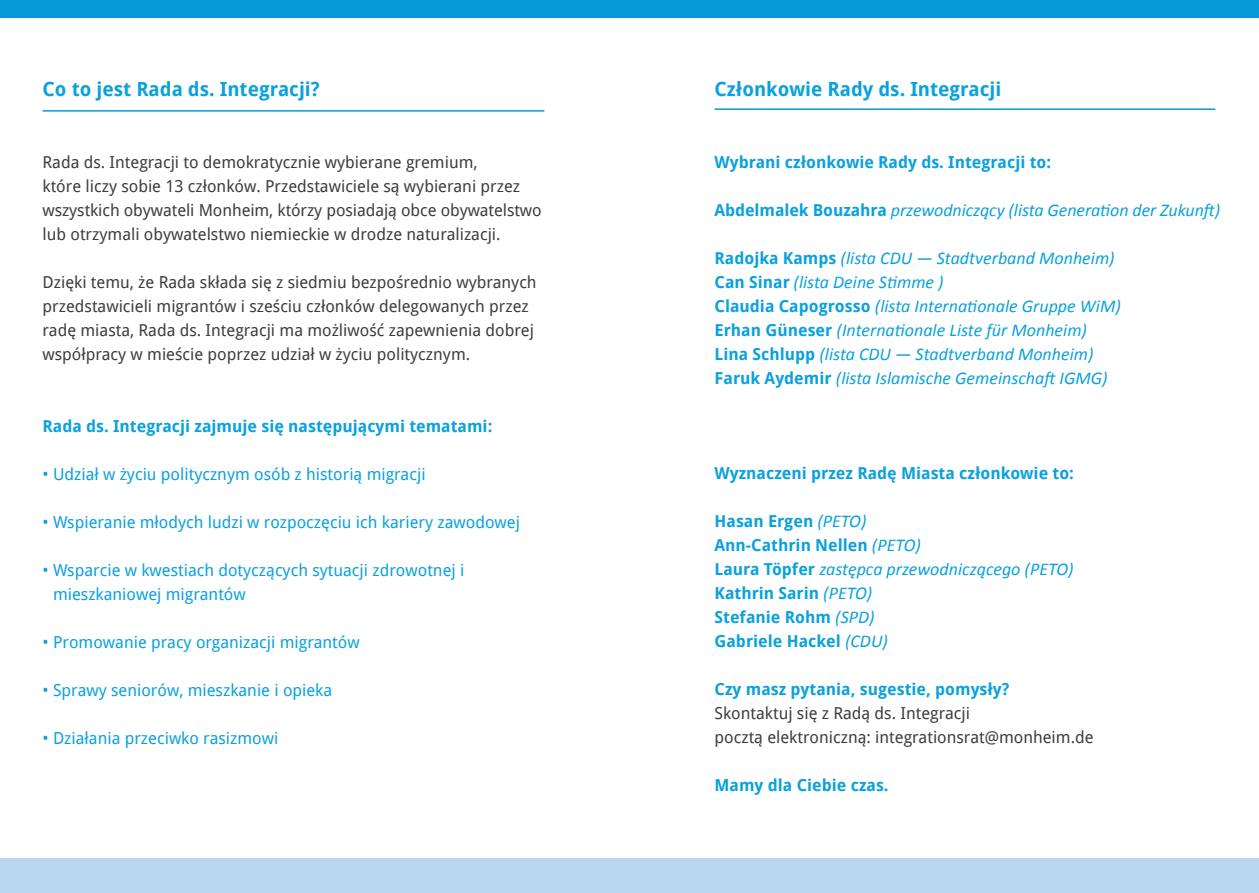
<style>
.page{position:relative;width:1259px;height:893px;background:#fff}
.page>*{position:absolute;margin:0;border:0;box-sizing:border-box;transform-origin:0 0}
.t1{font:700 19.5px "Droid Sans";color:#0ba1dc}
.t2{font:italic 18px/24px "Calibri";color:#0ba1dc}
.t3{font:16.5px/24px "Droid Sans";color:#3e3e3f}
.t4{font:700 16.5px/24px "Droid Sans";color:#0ba1dc}
.t5{font:16.5px/24px "Droid Sans";color:#0ba1dc}
.s1{font-family:"Droid Sans";font-weight:700;font-style:normal;font-size:16.5px}
.s2{font-family:"Calibri";font-weight:400;font-style:italic;font-size:18px}
</style>
<div class="page">
<hr style="left:43px;top:110px;width:501px;height:2px;background:#069ad9">
<hr style="left:714px;top:108px;width:501px;height:2px;background:#069ad9">
<div style="left:0;top:0;width:1259px;height:18px;background:#069ad9"></div>
<div style="left:0;top:859px;width:1259px;height:34px;background:#b8d8f1"></div>
<p class="t1" style="left:43px;top:75px;width:279px">Co to jest Rada ds. Integracji?</p>
<p class="t3" style="left:43px;top:149px;width:501px">Rada ds. Integracji to demokratycznie wybierane gremium,<br>które liczy sobie 13 członków. Przedstawiciele są wybierani przez wszystkich obywateli Monheim, którzy posiadają obce obywatelstwo lub otrzymali obywatelstwo niemieckie w drodze naturalizacji.</p>
<p class="t3" style="left:43px;top:269px;width:496px">Dzięki temu, że Rada składa się z siedmiu bezpośrednio wybranych przedstawicieli migrantów i sześciu członków delegowanych przez radę miasta, Rada ds. Integracji ma możliwość zapewnienia dobrej współpracy w mieście poprzez udział w życiu politycznym.</p>
<p class="t4" style="left:43px;top:413px;width:451px">Rada ds. Integracji zajmuje się następującymi tematami:</p>
<p class="t5" style="left:43px;top:461px;width:384px">• Udział w życiu politycznym osób z historią migracji</p>
<p class="t5" style="left:43px;top:509px;width:479px">• Wspieranie młodych ludzi w rozpoczęciu ich kariery zawodowej</p>
<p class="t5" style="left:53px;top:557px;width:413px;text-indent:-10px">• Wsparcie w kwestiach dotyczących sytuacji zdrowotnej i mieszkaniowej migrantów</p>
<p class="t5" style="left:43px;top:629px;width:319px">• Promowanie pracy organizacji migrantów</p>
<p class="t5" style="left:43px;top:677px;width:291px">• Sprawy seniorów, mieszkanie i opieka</p>
<p class="t5" style="left:43px;top:725px;width:237px">• Działania przeciwko rasizmowi</p>
<p class="t1" style="left:714px;top:75px;width:288px">Członkowie Rady ds. Integracji</p>
<p class="t4" style="left:714px;top:149px;width:338px">Wybrani członkowie Rady ds. Integracji to:</p>
<p class="t2" style="left:714px;top:197px;width:507px"><span class="s1">Abdelmalek Bouzahra</span> przewodniczący (lista Generation der Zukunft)</p>
<p class="t2" style="left:714px;top:245px;width:408px"><span class="s1">Radojka Kamps</span> (lista CDU — Stadtverband Monheim)<br><span class="s1">Can Sinar</span> (lista Deine Stimme )<br><span class="s1">Claudia Capogrosso</span> (lista Internationale Gruppe WiM)<br><span class="s1">Erhan Güneser</span> (Internationale Liste für Monheim)<br><span class="s1">Lina Schlupp</span> (lista CDU — Stadtverband Monheim)<br><span class="s1">Faruk Aydemir</span> (lista Islamische Gemeinschaft IGMG)</p>
<p class="t4" style="left:714px;top:461px;width:361px">Wyznaczeni przez Radę Miasta członkowie to:</p>
<p class="t4" style="left:714px;top:509px;width:208px">Hasan Ergen <span class="s2">(PETO)<br></span>Ann-Cathrin Nellen <span class="s2">(PETO)</span></p>
<p class="t2" style="left:714px;top:556px;width:361px"><span class="s1">Laura Töpfer</span> zastępca przewodniczącego (PETO)</p>
<p class="t4" style="left:714px;top:581px;width:175px">Kathrin Sarin <span class="s2">(PETO)<br></span>Stefanie Rohm <span class="s2">(SPD)<br></span>Gabriele Hackel <span class="s2">(CDU)</span></p>
<p class="t4" style="left:714px;top:677px;width:296px">Czy masz pytania, sugestie, pomysły?</p>
<p class="t3" style="left:714px;top:701px;width:380px">Skontaktuj się z Radą ds. Integracji<br>pocztą elektroniczną: integrationsrat@monheim.de</p>
<p class="t4" style="left:714px;top:773px;width:176px">Mamy dla Ciebie czas.</p>
</div>
